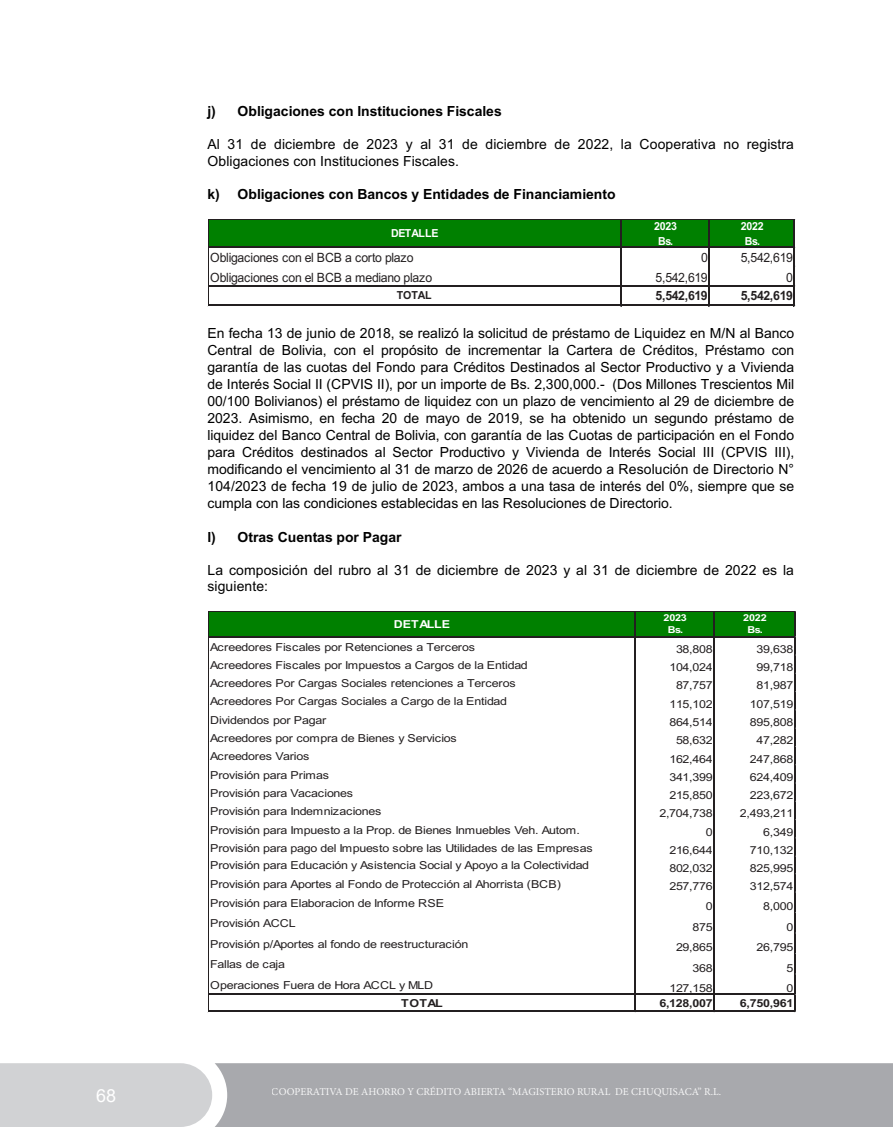
<style>
.page{position:relative;width:893px;height:1127px;background:#fff}
.page>*{position:absolute;margin:0;border:0;box-sizing:border-box;transform-origin:0 0}
.t1{font:18px "Arial";color:#fff}
.t2{font:13.95px/17.1px "Arial";letter-spacing:.01em;color:#000}
.t3{font:700 13.95px "Arial";color:#000}
.t4{font:12.75px "Arial";letter-spacing:-.03em;color:#231f20;scale:.96 1}
.t5{font:700 12.75px "Arial";letter-spacing:-.03em;color:#231f20;scale:.96 1}
.t6{font:700 11.1px/14.5px "Arial";letter-spacing:-.025em;color:#fff;text-align:center;scale:.96 1}
.t7{font:700 11.1px "Arial";letter-spacing:-.01em;color:#231f20;scale:.96 1}
.t8{font:10.95px "Arial";letter-spacing:-.025em;color:#231f20;scale:1.14 1}
.t9{font:700 10.95px "Arial";letter-spacing:-.025em;color:#231f20;scale:1.14 1}
.t10{font:700 10.95px "Arial";letter-spacing:-.005em;color:#fff;scale:1.14 1}
.t11{font:10.5px "Minion Pro";color:#fff}
.t12{font:700 9.45px/12.5px "Arial";letter-spacing:-.02em;color:#fff;text-align:center;scale:1.14 1}
</style>
<div class="page">
<div style="left:215px;top:1063px;width:677px;height:64px;background:#a8a9ad"></div>
<div style="left:0;top:1063px;width:212px;height:64px;background:#d1d2d4"></div>
<svg style="left:892px;top:1063px;width:1px;height:64px"></svg>
<div style="left:208px;top:220px;width:587px;height:28px;background:#008000"></div>
<hr style="left:208px;top:219px;width:587px;height:1px;background:#231f20">
<hr style="left:208px;top:247px;width:587px;height:1px;background:#231f20">
<hr style="left:208px;top:285px;width:587px;height:2px;background:#231f20">
<hr style="left:208px;top:219px;width:1px;height:87px;background:#231f20">
<hr style="left:620px;top:220px;width:2px;height:86px;background:#231f20">
<hr style="left:708px;top:220px;width:2px;height:86px;background:#231f20">
<hr style="left:208px;top:304px;width:587px;height:2px;background:#231f20">
<hr style="left:793px;top:220px;width:2px;height:86px;background:#231f20">
<div style="left:208px;top:612px;width:587px;height:25px;background:#008000"></div>
<hr style="left:208px;top:611px;width:587px;height:1px;background:#231f20">
<hr style="left:208px;top:636px;width:587px;height:1px;background:#231f20">
<hr style="left:208px;top:994px;width:587px;height:1px;background:#231f20">
<hr style="left:208px;top:611px;width:1px;height:401px;background:#231f20">
<hr style="left:634px;top:612px;width:2px;height:400px;background:#231f20">
<hr style="left:713px;top:612px;width:2px;height:400px;background:#231f20">
<hr style="left:208px;top:1010px;width:587px;height:2px;background:#231f20">
<hr style="left:794px;top:612px;width:1px;height:400px;background:#231f20">
<p class="t3" style="left:207px;top:101px;width:296px">j) Obligaciones con Instituciones Fiscales</p>
<p class="t2" style="left:207px;top:136px;width:588px;line-height:16.4px">Al 31 de diciembre de 2023 y al 31 de diciembre de 2022, la Cooperativa no registra<br>Obligaciones con Instituciones Fiscales.</p>
<p class="t3" style="left:207px;top:184px;width:410px">k) Obligaciones con Bancos y Entidades de Financiamiento</p>
<p class="t6" style="left:391px;top:226px;width:51px">DETALLE</p>
<p class="t6" style="left:654px;top:219px;width:25px">2023<br>Bs.</p>
<p class="t6" style="left:741px;top:219px;width:25px">2022<br>Bs.</p>
<p class="t4" style="left:210px;top:249px;width:214px">Obligaciones con el BCB a corto plazo</p>
<p class="t4" style="left:701px;top:249px;width:9px">0</p>
<p class="t4" style="left:741px;top:249px;width:56px">5,542,619</p>
<p class="t4" style="left:210px;top:268px;width:233px">Obligaciones con el BCB a mediano plazo</p>
<p class="t4" style="left:656px;top:268px;width:56px">5,542,619</p>
<p class="t4" style="left:786px;top:268px;width:9px">0</p>
<p class="t7" style="left:397px;top:288px;width:38px">TOTAL</p>
<p class="t5" style="left:656px;top:287px;width:56px">5,542,619</p>
<p class="t5" style="left:741px;top:287px;width:56px">5,542,619</p>
<p class="t2" style="left:207px;top:324px;width:588px;text-align:justify">En fecha 13 de junio de 2018, se realizó la solicitud de préstamo de Liquidez en M/N al Banco Central de Bolivia, con el propósito de incrementar la Cartera de Créditos, Préstamo con garantía de las cuotas del Fondo para Créditos Destinados al Sector Productivo y a Vivienda de Interés Social II (CPVIS II), por un importe de Bs. 2,300,000.- (Dos Millones Trescientos Mil 00/100 Bolivianos) el préstamo de liquidez con un plazo de vencimiento al 29 de diciembre de 2023. Asimismo, en fecha 20 de mayo de 2019, se ha obtenido un segundo préstamo de liquidez del Banco Central de Bolivia, con garantía de las Cuotas de participación en el Fondo para Créditos destinados al Sector Productivo y Vivienda de Interés Social III (CPVIS III), modificando el vencimiento al 31 de marzo de 2026 de acuerdo a Resolución de Directorio N° 104/2023 de fecha 19 de julio de 2023, ambos a una tasa de interés del 0%, siempre que se cumpla con las condiciones establecidas en las Resoluciones de Directorio.</p>
<p class="t3" style="left:207px;top:527px;width:196px">l) Otras Cuentas por Pagar</p>
<p class="t2" style="left:207px;top:562px;width:588px;line-height:16.4px">La composición del rubro al 31 de diciembre de 2023 y al 31 de diciembre de 2022 es la siguiente:</p>
<p class="t10" style="left:394px;top:616px;width:51px">DETALLE</p>
<p class="t12" style="left:663px;top:611px;width:22px">2023<br>Bs.</p>
<p class="t12" style="left:743px;top:611px;width:22px">2022<br>Bs.</p>
<p class="t8" style="left:210px;top:639px;width:234px">Acreedores Fiscales por Retenciones a Terceros</p>
<p class="t8" style="left:676px;top:641px;width:34px">38,808</p>
<p class="t8" style="left:756px;top:641px;width:34px">39,638</p>
<p class="t8" style="left:210px;top:657px;width:280px">Acreedores Fiscales por Impuestos a Cargos de la Entidad</p>
<p class="t8" style="left:669px;top:660px;width:40px">104,024</p>
<p class="t8" style="left:756px;top:660px;width:34px">99,718</p>
<p class="t8" style="left:210px;top:676px;width:269px">Acreedores Por Cargas Sociales retenciones a Terceros</p>
<p class="t8" style="left:676px;top:678px;width:34px">87,757</p>
<p class="t8" style="left:756px;top:678px;width:34px">81,987</p>
<p class="t8" style="left:210px;top:694px;width:262px">Acreedores Por Cargas Sociales a Cargo de la Entidad</p>
<p class="t8" style="left:669px;top:696px;width:40px">115,102</p>
<p class="t8" style="left:750px;top:696px;width:40px">107,519</p>
<p class="t8" style="left:210px;top:712px;width:103px">Dividendos por Pagar</p>
<p class="t8" style="left:669px;top:714px;width:40px">864,514</p>
<p class="t8" style="left:750px;top:714px;width:40px">895,808</p>
<p class="t8" style="left:210px;top:731px;width:218px">Acreedores por compra de Bienes y Servicios</p>
<p class="t8" style="left:676px;top:733px;width:34px">58,632</p>
<p class="t8" style="left:756px;top:733px;width:34px">47,282</p>
<p class="t8" style="left:210px;top:749px;width:88px">Acreedores Varios</p>
<p class="t8" style="left:669px;top:751px;width:40px">162,464</p>
<p class="t8" style="left:750px;top:751px;width:40px">247,868</p>
<p class="t8" style="left:210px;top:767px;width:106px">Provisión para Primas</p>
<p class="t8" style="left:669px;top:769px;width:40px">341,399</p>
<p class="t8" style="left:750px;top:769px;width:40px">624,409</p>
<p class="t8" style="left:210px;top:785px;width:127px">Provisión para Vacaciones</p>
<p class="t8" style="left:669px;top:788px;width:40px">215,850</p>
<p class="t8" style="left:750px;top:788px;width:40px">223,672</p>
<p class="t8" style="left:210px;top:804px;width:152px">Provisión para Indemnizaciones</p>
<p class="t8" style="left:659px;top:806px;width:48px">2,704,738</p>
<p class="t8" style="left:740px;top:806px;width:48px">2,493,211</p>
<p class="t8" style="left:210px;top:822px;width:326px">Provisión para Impuesto a la Prop. de Bienes Inmuebles Veh. Autom.</p>
<p class="t8" style="left:706px;top:824px;width:8px">0</p>
<p class="t8" style="left:763px;top:824px;width:28px">6,349</p>
<p class="t8" style="left:210px;top:840px;width:337px">Provisión para pago del Impuesto sobre las Utilidades de las Empresas</p>
<p class="t8" style="left:669px;top:842px;width:40px">216,644</p>
<p class="t8" style="left:750px;top:842px;width:40px">710,132</p>
<p class="t8" style="left:210px;top:858px;width:334px">Provisión para Educación y Asistencia Social y Apoyo a la Colectividad</p>
<p class="t8" style="left:669px;top:860px;width:40px">802,032</p>
<p class="t8" style="left:750px;top:860px;width:40px">825,995</p>
<p class="t8" style="left:210px;top:876px;width:309px">Provisión para Aportes al Fondo de Protección al Ahorrista (BCB)</p>
<p class="t8" style="left:669px;top:878px;width:40px">257,776</p>
<p class="t8" style="left:750px;top:878px;width:40px">312,574</p>
<p class="t8" style="left:210px;top:895px;width:207px">Provisión para Elaboracion de Informe RSE</p>
<p class="t8" style="left:706px;top:899px;width:8px">0</p>
<p class="t8" style="left:763px;top:899px;width:28px">8,000</p>
<p class="t8" style="left:210px;top:916px;width:77px">Provisión ACCL</p>
<p class="t8" style="left:693px;top:919px;width:19px">875</p>
<p class="t8" style="left:786px;top:919px;width:8px">0</p>
<p class="t8" style="left:210px;top:936px;width:228px">Provisión p/Aportes al fondo de reestructuración</p>
<p class="t8" style="left:676px;top:940px;width:34px">29,865</p>
<p class="t8" style="left:756px;top:940px;width:34px">26,795</p>
<p class="t8" style="left:210px;top:957px;width:67px">Fallas de caja</p>
<p class="t8" style="left:693px;top:960px;width:19px">368</p>
<p class="t8" style="left:786px;top:960px;width:8px">5</p>
<p class="t8" style="left:210px;top:977px;width:197px">Operaciones Fuera de Hora ACCL y MLD</p>
<p class="t8" style="left:669px;top:980px;width:40px">127,158</p>
<p class="t8" style="left:786px;top:980px;width:8px">0</p>
<p class="t9" style="left:401px;top:995px;width:38px">TOTAL</p>
<p class="t9" style="left:659px;top:995px;width:48px">6,128,007</p>
<p class="t9" style="left:740px;top:995px;width:48px">6,750,961</p>
<p class="t1" style="left:96px;top:1083px;width:22px">68</p>
<p class="t11" style="left:272px;top:1084px;width:451px">COOPERATIVA DE AHORRO Y CRÉDITO ABIERTA “MAGISTERIO RURAL DE CHUQUISACA” R.L.</p>
</div>
